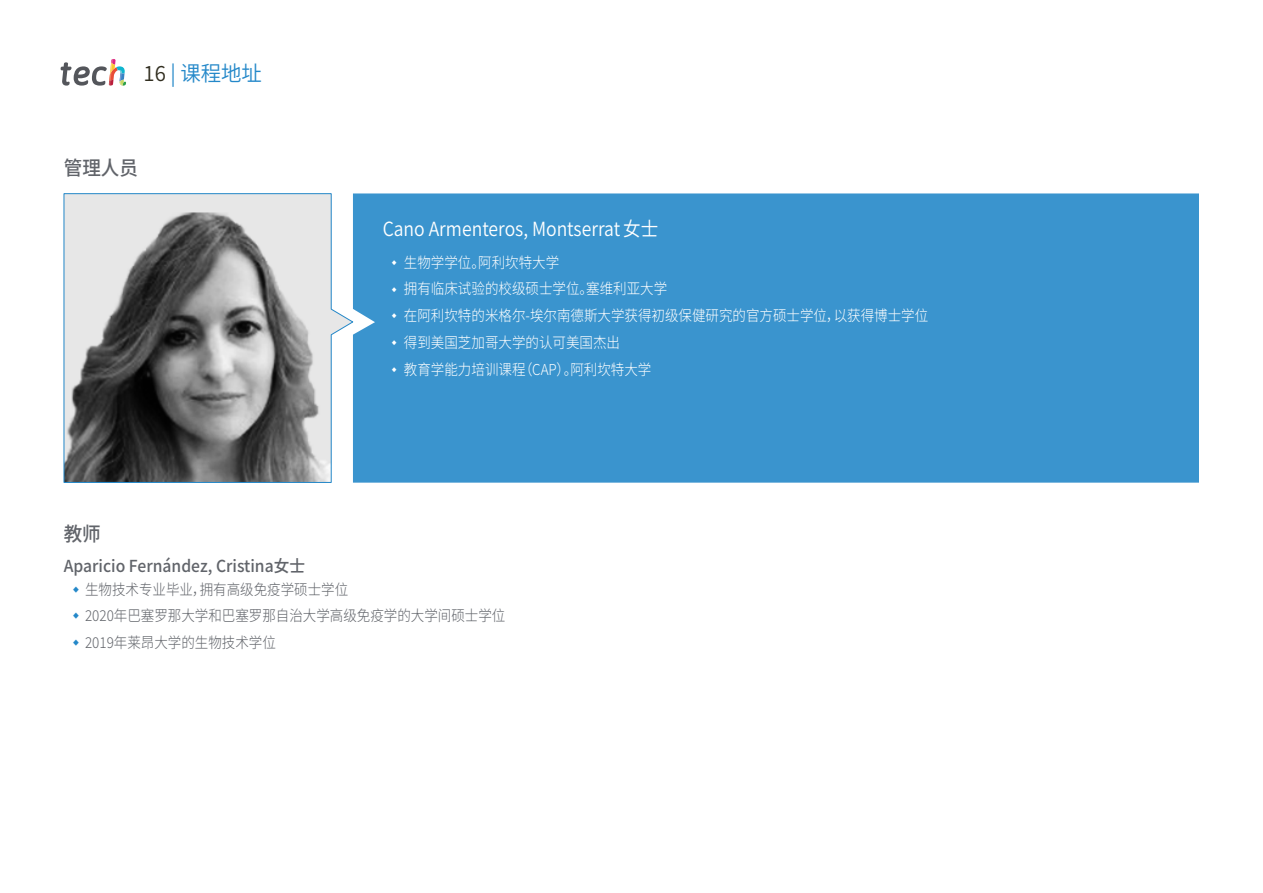
<style>
.page{position:relative;width:1263px;height:893px;background:#fff}
.page>*{position:absolute;margin:0;border:0;box-sizing:border-box;transform-origin:0 0}
.t1{font:21px "Source Han Sans CN";color:#2488c9}
.t2{font:19.5px "Source Han Sans CN";color:#fff;scale:.9 1}
.t3{font:500 19.5px "Source Han Sans CN";color:#61646a;scale:.95 1}
.t4{font:500 16.5px "Source Han Sans CN";color:#61646a;scale:.95 1}
.t5{font:300 15px/26.7px "Source Han Sans CN";color:#fff;scale:.9 1}
.t6{font:300 15px/26.7px "Source Han Sans CN";color:#61646a;scale:.9 1}
.s1{color:#312e20}
</style>
<div class="page">
<svg style="left:61px;top:59px;width:65px;height:27px"></svg>
<div style="left:353px;top:193px;width:846px;height:290px;background:#3a94ce"></div>
<svg style="left:64px;top:193px;width:289px;height:290px;background:#949696"></svg>
<svg style="left:392px;top:260px;width:5px;height:5px"></svg>
<svg style="left:392px;top:287px;width:5px;height:5px"></svg>
<svg style="left:392px;top:313px;width:5px;height:5px"></svg>
<svg style="left:392px;top:340px;width:5px;height:5px"></svg>
<svg style="left:392px;top:367px;width:5px;height:5px"></svg>
<h1 class="t1" style="left:144px;top:61px;width:120px"><span class="s1">16</span> | 课程地址</h1>
<h2 class="t3" style="left:64px;top:157px;width:80px">管理人员</h2>
<h2 class="t3" style="left:64px;top:523px;width:41px">教师</h2>
<h2 class="t2" style="left:383px;top:218px;width:308px">Cano Armenteros, Montserrat 女士</h2>
<p class="t5" style="left:404px;top:249px;width:584px">生物学学位。阿利坎特大学<br>拥有临床试验的校级硕士学位。塞维利亚大学<br>在阿利坎特的米格尔-埃尔南德斯大学获得初级保健研究的官方硕士学位，以获得博士学位得到美国芝加哥大学的认可美国杰出<br>教育学能力培训课程（CAP）。阿利坎特大学</p>
<p class="t4" style="left:64px;top:557px;width:256px">Aparicio Fernández, Cristina女士</p>
<p class="t6" style="left:85px;top:576px;width:469px">生物技术专业毕业，拥有高级免疫学硕士学位<br>2020年巴塞罗那大学和巴塞罗那自治大学高级免疫学的大学间硕士学位<br>2019年莱昂大学的生物技术学位</p>
</div>
